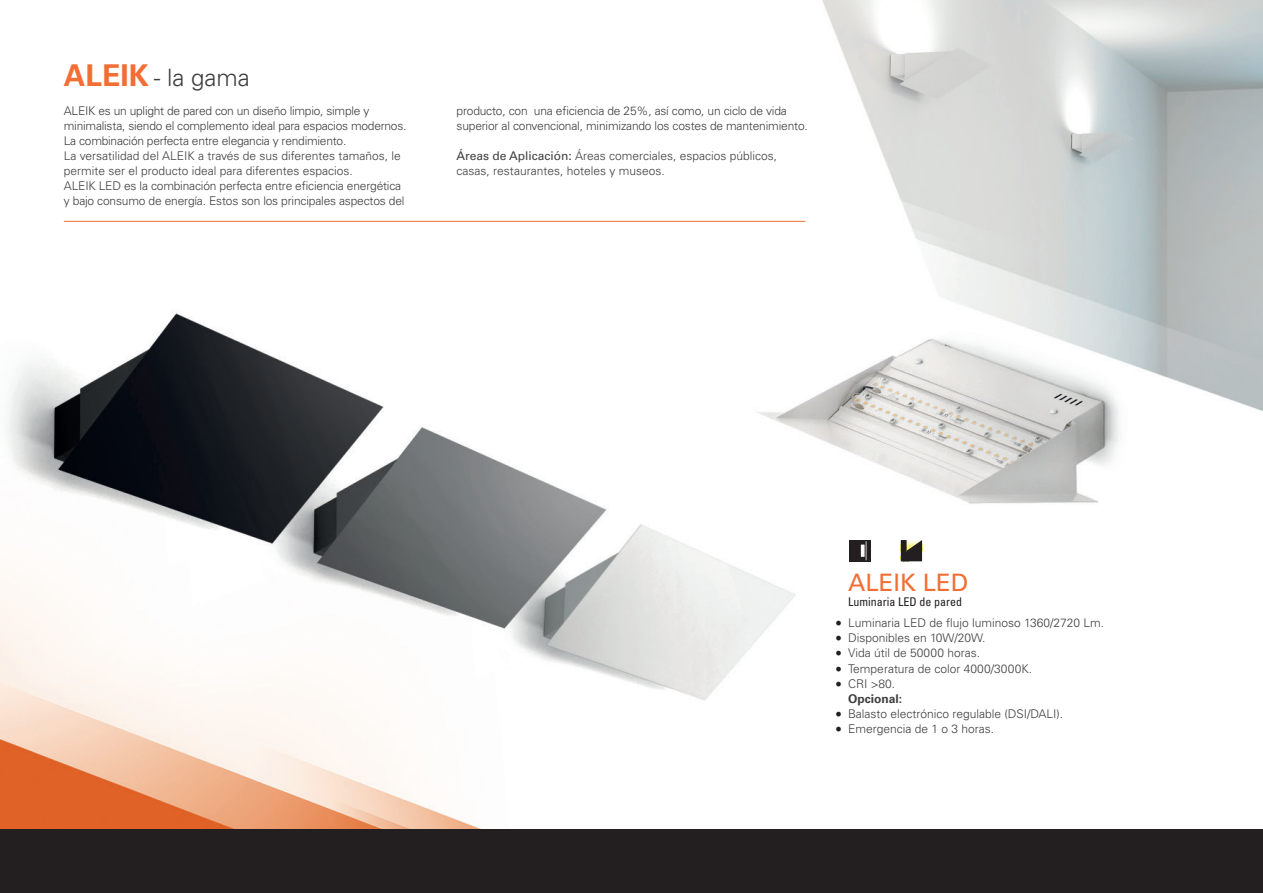
<style>
.page{position:relative;width:1263px;height:893px;background:#fff}
.page>*{position:absolute;margin:0;border:0;box-sizing:border-box;transform-origin:0 0}
.t1{font:700 30px "Univers LT Std";color:#f26e34}
.t2{font:24px "Univers LT Std";color:#f26e34}
.t3{font:300 24px "Univers LT Std";color:#3e3e3f}
.t4{font:300 12px/15px "Univers LT Std";letter-spacing:-.015em;color:#3e3e3f}
.t5{font:condensed 12px "Univers LT Std";color:#231f20}
.t6{font:700 12px/15px "Univers LT Std";color:#3e3e3f}
.s1{font-weight:400}
.s2{font-family:"Minion Pro";font-weight:400;font-size:18px;color:#231f20}
.s3{font-weight:300}
</style>
<div class="page">
<img style="left:0;top:0;width:1263px;height:829px">
<div style="left:0;top:829px;width:1263px;height:64px;background:#231f20"></div>
<hr style="left:64px;top:221px;width:741px;height:1px;background:#f26e34">
<div style="left:849px;top:540px;width:21px;height:21px;background:#231f20"></div>
<svg style="left:861px;top:541px;width:6px;height:19px"></svg>
<svg style="left:901px;top:540px;width:21px;height:21px"></svg>
<p class="t1" style="left:64px;top:57px;width:87px">ALEIK</p>
<p class="t4" style="left:64px;top:103px;width:344px">ALEIK es un uplight de pared con un diseño limpio, simple y minimalista, siendo el complemento ideal para espacios modernos.<br>La combinación perfecta entre elegancia y rendimiento.<br>La versatilidad del ALEIK a través de sus diferentes tamaños, le permite ser el producto ideal para diferentes espacios.<br>ALEIK LED es la combinación perfecta entre eficiencia energética y bajo consumo de energía. Estos son los principales aspectos del</p>
<p class="t4" style="left:456px;top:103px;width:353px">producto, con una eficiencia de 25%, así como, un ciclo de vida superior al convencional, minimizando los costes de mantenimiento.</p>
<p class="t3" style="left:154px;top:63px;width:98px">- la gama</p>
<p class="t4" style="left:456px;top:148px;width:322px"><span class="s1">Áreas de Aplicación:</span> Áreas comerciales, espacios públicos, casas, restaurantes, hoteles y museos.</p>
<p class="t2" style="left:848px;top:569px;width:122px">ALEIK LED</p>
<p class="t5" style="left:848px;top:595px;width:115px">Luminaria LED de pared</p>
<p class="t4" style="left:835px;top:616px;width:270px"><span class="s2">•</span> Luminaria LED de flujo luminoso 1360/2720 Lm.</p>
<p class="t4" style="left:835px;top:631px;width:152px"><span class="s2">•</span> Disponibles en 10W/20W.</p>
<p class="t4" style="left:835px;top:646px;width:146px"><span class="s2">•</span> Vida útil de 50000 horas.</p>
<p class="t4" style="left:835px;top:661px;width:198px"><span class="s2">•</span> Temperatura de color 4000/3000K.</p>
<p class="t6" style="left:848px;top:676px;width:56px;text-indent:-13px"><span class="s2">•</span> <span class="s3">CRI &gt;80.<br></span>Opcional:</p>
<p class="t4" style="left:835px;top:706px;width:229px"><span class="s2">•</span> Balasto electrónico regulable (DSI/DALI).</p>
<p class="t4" style="left:835px;top:721px;width:160px"><span class="s2">•</span> Emergencia de 1 o 3 horas.</p>
</div>
